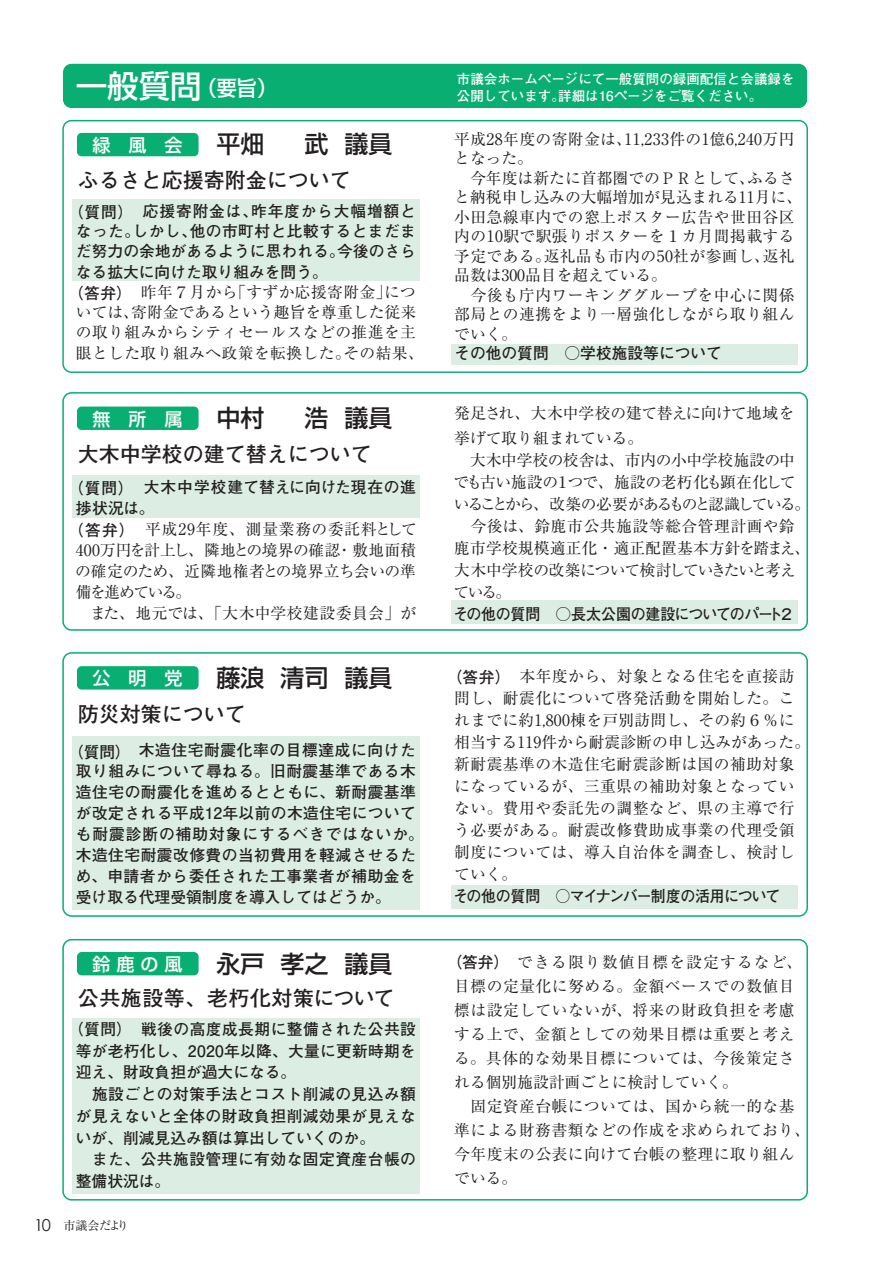
<style>
.page{position:relative;width:893px;height:1263px;background:#fff}
.page>*{position:absolute;margin:0;border:0;box-sizing:border-box;transform-origin:0 0}
.t1{font:500 31.5px "Shin Go Pro";color:#fff}
.t2{font:500 24px "Shin Go Pro";color:#231f20}
.t3{font:700 21px "Futo Go B101 Pro";color:#231f20}
.t4{font:700 21px "Futo Go B101 Pro";letter-spacing:.025em;color:#231f20}
.t5{font:500 18px "Shin Go Pro";color:#fff}
.t6{font:15.75px/19.5px "Ryumin Pro";letter-spacing:.03em;color:#231f20}
.t7{font:700 15.75px/21px "Futo Go B101 Pro";letter-spacing:.03em;color:#231f20}
.t8{font:15.75px/22px "Ryumin Pro";letter-spacing:-.02em;color:#231f20}
.t9{font:15.75px/24.8px "Ryumin Pro";color:#231f20}
.t10{font:15.75px "Ryumin Pro";letter-spacing:.01em;color:#231f20}
.t11{font:700 15.75px "Futo Go B101 Pro";letter-spacing:.005em;color:#231f20}
.t12{font:15.75px "Ryumin Pro";letter-spacing:.005em;color:#231f20}
.t13{font:15.75px "Ryumin Pro";letter-spacing:.055em;color:#231f20}
.t14{font:15.75px "Ryumin Pro";letter-spacing:-.01em;color:#231f20}
.t15{font:700 15.75px "Futo Go B101 Pro";letter-spacing:.05em;color:#231f20}
.t16{font:700 15.75px "Futo Go B101 Pro";color:#231f20}
.t17{font:15.75px "Ryumin Pro";letter-spacing:-.1em;color:#231f20}
.t18{font:700 13.5px/16.5px "Futo Go B101 Pro";color:#fff}
.t19{font:12px "Ryumin Pro";letter-spacing:-.045em;color:#231f20}
.s1{font-size:21px}
.s2{font-family:"Futo Go B101 Pro";font-weight:700}
.s3{font-family:"Century Gothic";font-size:16.5px}
</style>
<div class="page">
<div style="left:63px;top:64px;width:744px;height:44px;background:#09ae73;border-radius:9px"></div>
<div style="left:451px;top:601px;width:347px;height:23px;background:#dceee4"></div>
<div style="left:451px;top:885px;width:347px;height:24px;background:#dceee4"></div>
<div style="left:451px;top:344px;width:347px;height:20px;background:#dceee4"></div>
<div style="left:72px;top:199px;width:348px;height:82px;background:#dceee4"></div>
<div style="left:77px;top:133px;width:122px;height:23px;background:#09ae73;border-radius:5px"></div>
<div style="left:72px;top:475px;width:348px;height:43px;background:#dceee4"></div>
<div style="left:77px;top:407px;width:122px;height:23px;background:#09ae73;border-radius:5px"></div>
<div style="left:72px;top:736px;width:348px;height:173px;background:#dceee4"></div>
<div style="left:77px;top:666px;width:122px;height:23px;background:#09ae73;border-radius:5px"></div>
<div style="left:77px;top:952px;width:122px;height:23px;background:#09ae73;border-radius:5px"></div>
<div style="left:72px;top:1018px;width:348px;height:175px;background:#dceee4"></div>
<div style="left:62px;top:939px;width:746px;height:261px;border:2px solid #09ae73;border-radius:9px"></div>
<div style="left:62px;top:652px;width:746px;height:265px;border:2px solid #09ae73;border-radius:9px"></div>
<div style="left:62px;top:392px;width:746px;height:239px;border:2px solid #09ae73;border-radius:9px"></div>
<div style="left:62px;top:120px;width:746px;height:253px;border:1px solid #09ae73;border-radius:8px"></div>
<p class="t1" style="left:76px;top:61px;width:203px">一般質問<span class="s1">（要旨）</span></p>
<p class="t18" style="left:457px;top:69px;width:339px">市議会ホームページにて一般質問の録画配信と会議録を公開しています。詳細は16ページをご覧ください。</p>
<p class="t5" style="left:92px;top:130px;width:91px">緑　風　会</p>
<p class="t2" style="left:217px;top:125px;width:177px">平畑 　武 議員</p>
<p class="t6" style="left:454px;top:128px;width:349px">平成28年度の寄附金は、11,233件の1億6,240万円となった。<br>　今年度は新たに首都圏でのＰＲとして、ふるさと納税申し込みの大幅増加が見込まれる11月に、小田急線車内での窓上ポスター広告や世田谷区内の10駅で駅張りポスターを１カ月間掲載する予定である。返礼品も市内の50社が参画し、返礼品数は300品目を超えている。<br>　今後も庁内ワーキンググループを中心に関係部局との連携をより一層強化しながら取り組んでいく。<br><span class="s2">その他の質問　○学校施設等について</span></p>
<p class="t3" style="left:78px;top:164px;width:274px">ふるさと応援寄附金について</p>
<p class="t15" style="left:68px;top:198px;width:349px">（質問） 応援寄附金は、昨年度から大幅増額と</p>
<p class="t7" style="left:76px;top:218px;width:342px">なった。しかし、他の市町村と比較するとまだま</p>
<p class="t11" style="left:76px;top:239px;width:342px">だ努力の余地があるように思われる。今後のさら</p>
<p class="t16" style="left:76px;top:259px;width:253px">なる拡大に向けた取り組みを問う。</p>
<p class="t6" style="left:68px;top:281px;width:349px"><span class="s2">（答弁）</span>昨年７月から「すずか応援寄附金」につ</p>
<p class="t12" style="left:76px;top:300px;width:342px">いては、寄附金であるという趣旨を尊重した従来</p>
<p class="t6" style="left:76px;top:322px;width:342px">の取り組みからシティセールスなどの推進を主</p>
<p class="t6" style="left:76px;top:342px;width:350px">眼とした取り組みへ政策を転換した。その結果、</p>
<p class="t5" style="left:92px;top:404px;width:91px">無　所　属</p>
<p class="t2" style="left:217px;top:398px;width:177px">中村　 浩 議員</p>
<p class="t3" style="left:78px;top:437px;width:295px">大木中学校の建て替えについて</p>
<p class="t7" style="left:68px;top:474px;width:350px">（質問）　大木中学校建て替えに向けた現在の進</p>
<p class="t7" style="left:76px;top:495px;width:80px">捗状況は。</p>
<p class="t13" style="left:68px;top:516px;width:350px"><span class="s2">（答弁）</span> 平成29年度、測量業務の委託料として</p>
<p class="t10" style="left:76px;top:537px;width:342px">400万円を計上し、隣地との境界の確認・敷地面積</p>
<p class="t14" style="left:75px;top:558px;width:342px">の確定のため、近隣地権者との境界立ち会いの準</p>
<p class="t17" style="left:76px;top:579px;width:117px">備を進めている。</p>
<p class="t6" style="left:76px;top:602px;width:342px">　また、地元では、「大木中学校建設委員会」が</p>
<p class="t5" style="left:92px;top:664px;width:91px">公　明　党</p>
<p class="t2" style="left:217px;top:658px;width:177px">藤浪 清司 議員</p>
<p class="t3" style="left:78px;top:697px;width:169px">防災対策について</p>
<p class="t7" style="left:76px;top:738px;width:350px;text-indent:-8px">（質問）木造住宅耐震化率の目標達成に向けた取り組みについて尋ねる。旧耐震基準である木造住宅の耐震化を進めるとともに、新耐震基準が改定される平成12年以前の木造住宅についても耐震診断の補助対象にするべきではないか。木造住宅耐震改修費の当初費用を軽減させるため、申請者から委任された工事業者が補助金を受け取る代理受領制度を導入してはどうか。</p>
<p class="t5" style="left:93px;top:949px;width:91px">鈴鹿の風</p>
<p class="t2" style="left:217px;top:944px;width:177px">永戸 孝之 議員</p>
<p class="t4" style="left:78px;top:982px;width:318px">公共施設等、老朽化対策について</p>
<p class="t7" style="left:76px;top:1016px;width:342px;line-height:21.8px;text-indent:-8px">（質問）戦後の高度成長期に整備された公共設等が老朽化し、2020年以降、大量に更新時期を迎え、財政負担が過大になる。<br>　施設ごとの対策手法とコスト削減の見込み額が見えないと全体の財政負担削減効果が見えないが、削減見込み額は算出していくのか。<br>　また、公共施設管理に有効な固定資産台帳の整備状況は。</p>
<p class="t19" style="left:34px;top:1216px;width:96px"><span class="s3">10</span> 市議会だより</p>
<p class="t9" style="left:454px;top:400px;width:342px">発足され、大木中学校の建て替えに向けて地域を挙げて取り組まれている。</p>
<p class="t8" style="left:453px;top:448px;width:359px">　大木中学校の校舎は、市内の小中学校施設の中でも古い施設の１つで、施設の老朽化も顕在化していることから、改築の必要があるものと認識している。　今後は、鈴鹿市公共施設等総合管理計画や鈴鹿市学校規模適正化・適正配置基本方針を踏まえ、大木中学校の改築について検討していきたいと考えている。<br><span class="s2">その他の質問　○長太公園の建設についてのパート２</span></p>
<p class="t6" style="left:453px;top:664px;width:359px;line-height:22px;text-indent:-7px"><span class="s2">（答弁）</span>本年度から、対象となる住宅を直接訪問し、耐震化について啓発活動を開始した。これまでに約1,800棟を戸別訪問し、その約６％に相当する119件から耐震診断の申し込みがあった。新耐震基準の木造住宅耐震診断は国の補助対象になっているが、三重県の補助対象となっていない。費用や委託先の調整など、県の主導で行う必要がある。耐震改修費助成事業の代理受領制度については、導入自治体を調査し、検討していく。<br><span class="s2">その他の質問　○マイナンバー制度の活用について</span></p>
<p class="t6" style="left:454px;top:949px;width:357px;line-height:24px;text-indent:-8px"><span class="s2">（答弁）</span>できる限り数値目標を設定するなど、目標の定量化に努める。金額ベースでの数値目標は設定していないが、将来の財政負担を考慮する上で、金額としての効果目標は重要と考える。具体的な効果目標については、今後策定される個別施設計画ごとに検討していく。<br>　固定資産台帳については、国から統一的な基準による財務書類などの作成を求められており、今年度末の公表に向けて台帳の整理に取り組んでいる。</p>
</div>
